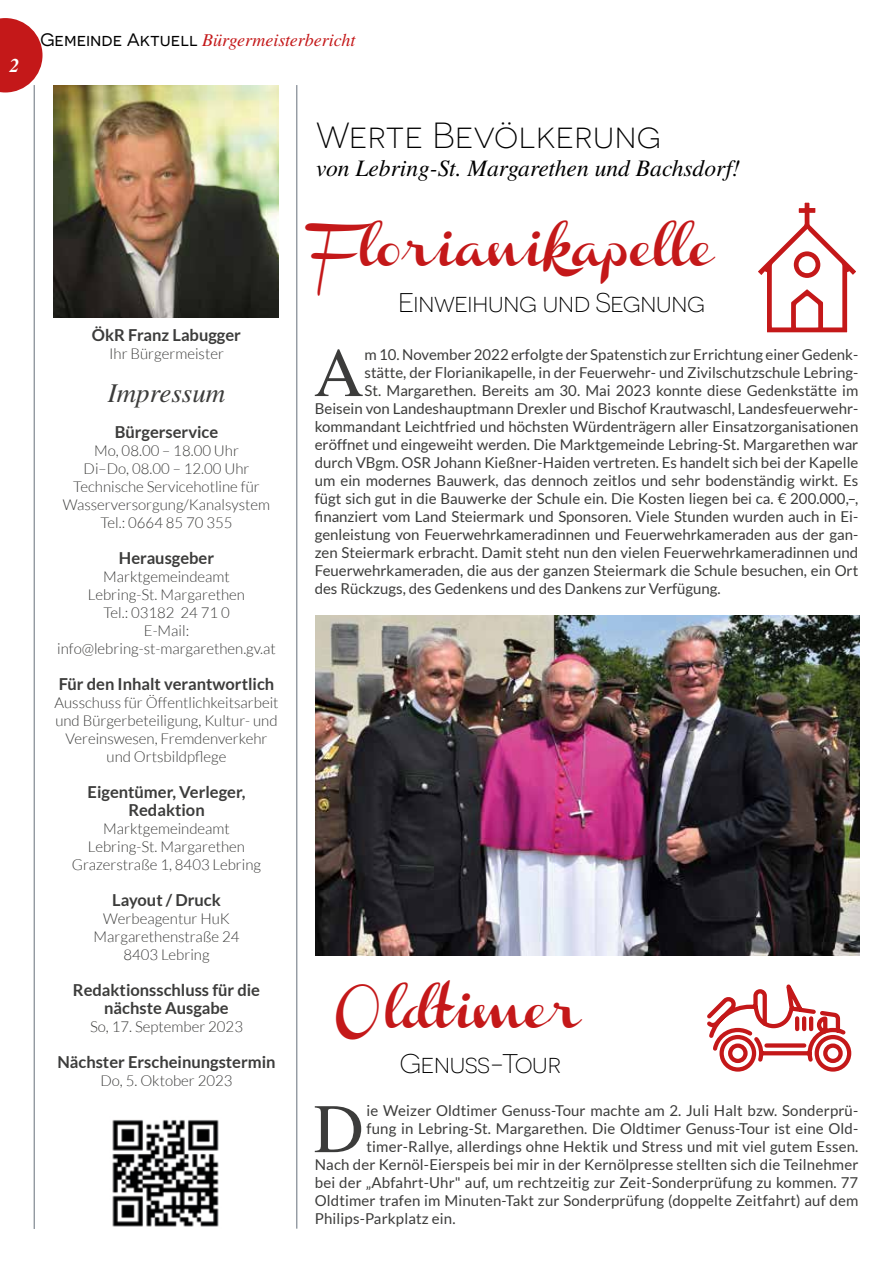
<style>
.page{position:relative;width:893px;height:1263px;background:#fff}
.page>*{position:absolute;margin:0;border:0;box-sizing:border-box;transform-origin:0 0}
.t1{font:69.45px "Te X Gyre Termes";color:#3c3c3b}
.t2{font:36.9px "Channel Slanted 1";color:#c41819}
.t3{font:300 36.3px "Novecentosanswide";color:#000}
.t4{font:300 27px "Novecentosanswide";letter-spacing:-.03em;color:#000}
.t5{font:italic 27px "Te X Gyre Termes";color:#3c3c3b}
.t6{font:italic 23.55px "Te X Gyre Termes";color:#000}
.t7{font:italic 700 19.5px "Te X Gyre Termes";color:#fff}
.t8{font:italic 18px "Te X Gyre Termes";color:#c41819}
.t9{font:700 16.5px/18px "Lato";color:#3c3c3b;text-align:center}
.t10{font:15px "Lato";color:#3c3c3b}
.t11{font:300 15px/18px "Lato";color:#3c3c3b;text-align:center}
.s1{font-family:"Novecentosanswide";font-style:normal;color:#000}
</style>
<div class="page">
<svg style="left:0;top:18px;width:43px;height:74px"></svg>
<img style="left:53px;top:85px;width:226px;height:232px">
<img style="left:112px;top:1119px;width:107px;height:108px">
<hr style="left:297px;top:85px;width:1px;height:1144px;background:#66707b">
<hr style="left:34px;top:85px;width:1px;height:1144px;background:#66707b">
<img style="left:315px;top:616px;width:545px;height:339px">
<svg style="left:758px;top:202px;width:98px;height:131px"></svg>
<svg style="left:707px;top:984px;width:145px;height:88px"></svg>
<h3 class="t7" style="left:10px;top:51px;width:11px">2</h3>
<p class="t8" style="left:40px;top:26px;width:316px"><span class="s1">Gemeinde Aktuell</span> Bürgermeisterbericht</p>
<h3 class="t3" style="left:316px;top:114px;width:347px">Werte Bevölkerung</h3>
<h3 class="t6" style="left:316px;top:151px;width:426px">von Lebring-St. Margarethen und Bachsdorf!</h3>
<p class="t9" style="left:92px;top:325px;width:151px">ÖkR Franz Labugger</p>
<p class="t11" style="left:109px;top:344px;width:116px">Ihr Bürgermeister</p>
<h3 class="t5" style="left:108px;top:373px;width:119px">Impressum</h3>
<p class="t9" style="left:115px;top:423px;width:105px">Bürgerservice</p>
<p class="t11" style="left:63px;top:442px;width:209px">Mo, 08.00 – 18.00 Uhr<br>Di–Do, 08.00 – 12.00 Uhr<br>Technische Servicehotline für<br>Wasserversorgung/Kanalsystem<br>Tel.: 0664 85 70 355</p>
<p class="t9" style="left:119px;top:549px;width:97px">Herausgeber</p>
<p class="t11" style="left:57px;top:568px;width:220px">Marktgemeindeamt<br>Lebring-St. Margarethen<br>Tel.: 03182 24 71 0<br>E-Mail: info@lebring-st-margarethen.gv.at</p>
<p class="t9" style="left:59px;top:675px;width:217px">Für den Inhalt verantwortlich</p>
<p class="t11" style="left:54px;top:694px;width:226px">Ausschuss für Öffentlichkeitsarbeit und Bürgerbeteiligung, Kultur- und<br>Vereinswesen, Fremdenverkehr und Ortsbildpflege</p>
<p class="t9" style="left:88px;top:783px;width:159px">Eigentümer, Verleger,<br>Redaktion</p>
<p class="t11" style="left:72px;top:820px;width:191px">Marktgemeindeamt<br>Lebring-St. Margarethen<br>Grazerstraße 1, 8403 Lebring</p>
<p class="t9" style="left:112px;top:891px;width:110px">Layout / Druck</p>
<p class="t11" style="left:94px;top:910px;width:147px">Werbeagentur HuK<br>Margarethenstraße 24<br>8403 Lebring</p>
<p class="t9" style="left:73px;top:981px;width:189px">Redaktionsschluss für die nächste Ausgabe</p>
<p class="t11" style="left:90px;top:1018px;width:154px">So, 17. September 2023</p>
<p class="t9" style="left:57px;top:1053px;width:220px">Nächster Erscheinungstermin</p>
<p class="t11" style="left:100px;top:1072px;width:134px">Do, 5. Oktober 2023</p>
<h2 class="t2" style="left:318px;top:232px;width:396px">Florianikapelle</h2>
<h3 class="t4" style="left:398px;top:287px;width:309px">Einweihung und Segnung</h3>
<h1 class="t1" style="left:314px;top:323px;width:52px">A</h1>
<p class="t10" style="left:365px;top:346px;width:495px">m 10. November 2022 erfolgte der Spatenstich zur Errichtung einer Gedenk-</p>
<p class="t10" style="left:365px;top:364px;width:495px">stätte, der Florianikapelle, in der Feuerwehr- und Zivilschutzschule Lebring-</p>
<p class="t10" style="left:365px;top:382px;width:495px">St. Margarethen. Bereits am 30. Mai 2023 konnte diese Gedenkstätte im</p>
<p class="t10" style="left:315px;top:400px;width:545px">Beisein von Landeshauptmann Drexler und Bischof Krautwaschl, Landesfeuerwehr-</p>
<p class="t10" style="left:315px;top:418px;width:545px">kommandant Leichtfried und höchsten Würdenträgern aller Einsatzorganisationen</p>
<p class="t10" style="left:315px;top:436px;width:545px">eröffnet und eingeweiht werden. Die Marktgemeinde Lebring-St. Margarethen war</p>
<p class="t10" style="left:315px;top:454px;width:545px">durch VBgm. OSR Johann Kießner-Haiden vertreten. Es handelt sich bei der Kapelle</p>
<p class="t10" style="left:315px;top:472px;width:545px">um ein modernes Bauwerk, das dennoch zeitlos und sehr bodenständig wirkt. Es</p>
<p class="t10" style="left:315px;top:490px;width:545px">fügt sich gut in die Bauwerke der Schule ein. Die Kosten liegen bei ca. € 200.000,–,</p>
<p class="t10" style="left:315px;top:508px;width:545px">-finanziert vom Land Steiermark und Sponsoren. Viele Stunden wurden auch in Ei-</p>
<p class="t10" style="left:315px;top:526px;width:545px">genleistung von Feuerwehrkameradinnen und Feuerwehrkameraden aus der gan-</p>
<p class="t10" style="left:315px;top:544px;width:545px">zen Steiermark erbracht. Damit steht nun den vielen Feuerwehrkameradinnen und</p>
<p class="t10" style="left:315px;top:562px;width:545px">Feuerwehrkameraden, die aus der ganzen Steiermark die Schule besuchen, ein Ort</p>
<p class="t10" style="left:315px;top:580px;width:408px">des Rückzugs, des Gedenkens und des Dankens zur Verfügung.</p>
<h2 class="t2" style="left:334px;top:994px;width:247px">Oldtimer</h2>
<h3 class="t4" style="left:400px;top:1048px;width:163px">Genuss-Tour</h3>
<h1 class="t1" style="left:314px;top:1079px;width:52px">D</h1>
<p class="t10" style="left:367px;top:1102px;width:493px">ie Weizer Oldtimer Genuss-Tour machte am 2. Juli Halt bzw. Sonderprü-</p>
<p class="t10" style="left:367px;top:1120px;width:493px">fung in Lebring-St. Margarethen. Die Oldtimer Genuss-Tour ist eine Old-</p>
<p class="t10" style="left:367px;top:1138px;width:493px">timer-Rallye, allerdings ohne Hektik und Stress und mit viel gutem Essen.</p>
<p class="t10" style="left:315px;top:1156px;width:545px">Nach der Kernöl-Eierspeis bei mir in der Kernölpresse stellten sich die Teilnehmer</p>
<p class="t10" style="left:315px;top:1174px;width:545px">bei der „Abfahrt-Uhr" auf, um rechtzeitig zur Zeit-Sonderprüfung zu kommen. 77</p>
<p class="t10" style="left:315px;top:1192px;width:545px">Oldtimer trafen im Minuten-Takt zur Sonderprüfung (doppelte Zeitfahrt) auf dem</p>
<p class="t10" style="left:315px;top:1210px;width:142px">Philips-Parkplatz ein.</p>
</div>
